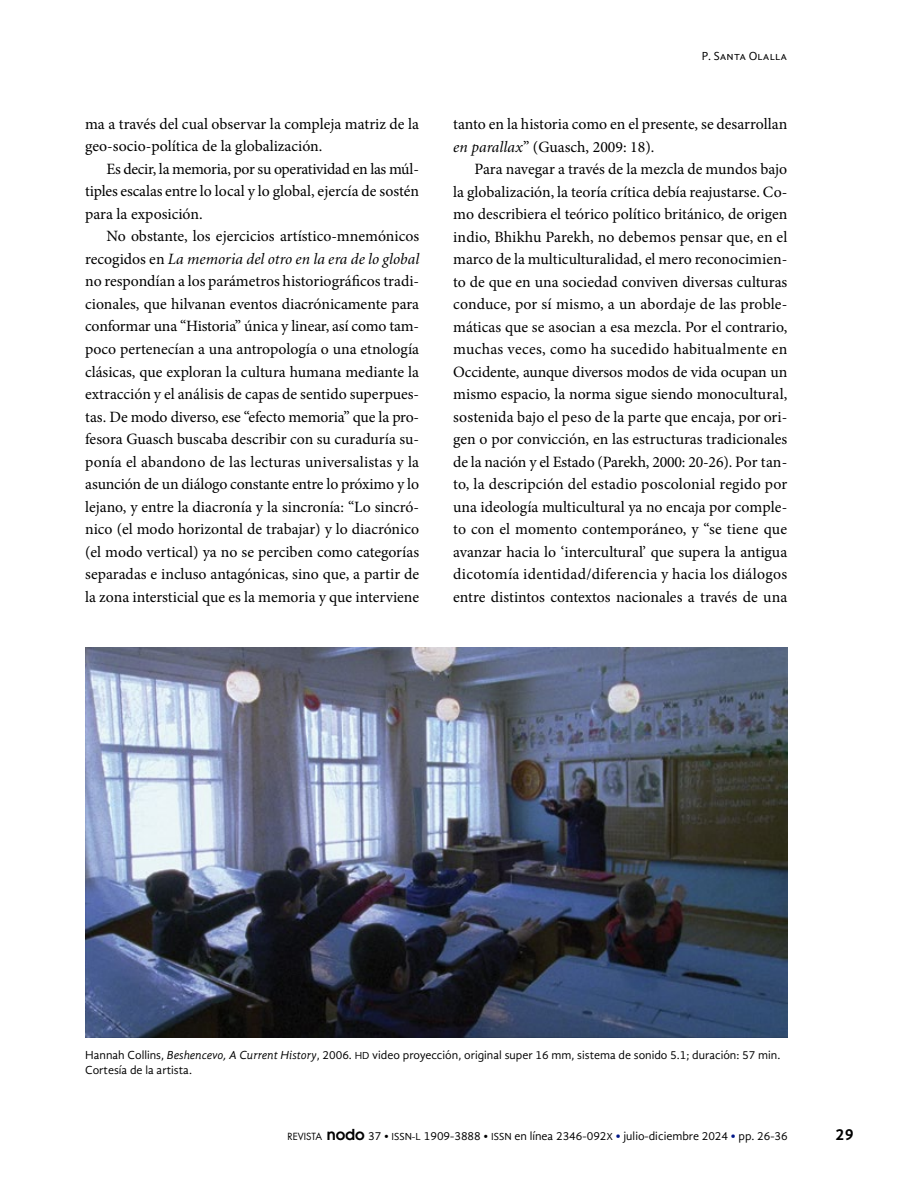
<style>
.page{position:relative;width:915px;height:1191px;background:#fff}
.page>*{position:absolute;margin:0;border:0;box-sizing:border-box;transform-origin:0 0}
.t1{font:700 16.5px "Gandhi Sans";color:#000}
.t2{font:15.75px/22.5px "Minion Pro";color:#000;text-align:justify}
.t3{font:italic 15.75px "Minion";letter-spacing:.01em;color:#000}
.t4{font:12px/15px "Gandhi Sans";color:#000}
.s1{font-family:"Minion Pro";font-style:normal}
.s2{font-family:"Minion";font-style:italic}
.s3{font-style:italic}
.s4{font-size:10.5px}
.s5{font-family:"Futura Book SC800";font-size:9.6px}
.s6{font-family:"Avant Garde";font-weight:600;font-size:15px}
.s7{font-weight:700;color:#001789}
</style>
<div class="page">
<img style="left:85px;top:647px;width:702px;height:390px">
<p class="t2" style="left:85px;top:113px;width:335px">ma a través del cual observar la compleja matriz de la geo-socio-política de la globalización.</p>
<p class="t2" style="left:85px;top:158px;width:335px;text-indent:21px">Es decir, la memoria, por su operatividad en las múl&shy;tiples escalas entre lo local y lo global, ejercía de sostén para la exposición.</p>
<p class="t2" style="left:106px;top:225px;width:314px">No obstante, los ejercicios artístico-mnemónicos</p>
<p class="t3" style="left:85px;top:251px;width:335px"><span class="s1">recogidos en</span> La memoria del otro en la era de lo global</p>
<p class="t2" style="left:85px;top:270px;width:335px">no respondían a los parámetros historiográficos tradi&shy;cionales, que hilvanan eventos diacrónicamente para conformar una “Historia” única y linear, así como tam&shy;poco pertenecían a una antropología o una etnología clásicas, que exploran la cultura humana mediante la extracción y el análisis de capas de sentido superpues&shy;tas. De modo diverso, ese “efecto memoria” que la pro&shy;fesora Guasch buscaba describir con su curaduría su&shy;ponía el abandono de las lecturas universalistas y la asunción de un diálogo constante entre lo próximo y lo lejano, y entre la diacronía y la sincronía: “Lo sincró&shy;nico (el modo horizontal de trabajar) y lo diacrónico (el modo vertical) ya no se perciben como categorías separadas e incluso antagónicas, sino que, a partir de la zona intersticial que es la memoria y que interviene</p>
<p class="t4" style="left:701px;top:48px;width:87px">P. Santa Olalla</p>
<p class="t2" style="left:453px;top:113px;width:335px">tanto en la historia como en el presente, se desarrollan <span class="s2">en parallax</span>” (Guasch, 2009: 18).</p>
<p class="t2" style="left:453px;top:158px;width:335px;text-indent:21px">Para navegar a través de la mezcla de mundos bajo la globalización, la teoría crítica debía reajustarse. Co&shy;mo describiera el teórico político británico, de origen indio, Bhikhu Parekh, no debemos pensar que, en el marco de la multiculturalidad, el mero reconocimien&shy;to de que en una sociedad conviven diversas culturas conduce, por sí mismo, a un abordaje de las proble&shy;máticas que se asocian a esa mezcla. Por el contrario, muchas veces, como ha sucedido habitualmente en Occidente, aunque diversos modos de vida ocupan un mismo espacio, la norma sigue siendo monocultural, sostenida bajo el peso de la parte que encaja, por ori&shy;gen o por convicción, en las estructuras tradicionales de la nación y el Estado (Parekh, 2000: 20-26). Por tan&shy;to, la descripción del estadio poscolonial regido por una ideología multicultural ya no encaja por comple&shy;to con el momento contemporáneo, y “se tiene que avanzar hacia lo ‘intercultural’ que supera la antigua dicotomía identidad/diferencia y hacia los diálogos entre distintos contextos nacionales a través de una</p>
<p class="t4" style="left:85px;top:1047px;width:696px">Hannah Collins, <span class="s3">Beshencevo, A Current History</span>, 2006. <span class="s4">HD</span> video proyección, original super 16 mm, sistema de sonido 5.1; duración: 57 min.<br>Cortesía de la artista.</p>
<p class="t4" style="left:287px;top:1128px;width:501px"><span class="s5">REVISTA</span> <span class="s6">nodo</span> 37 • <span class="s4">ISSN-L</span> 1909-3888 • <span class="s4">ISSN</span> en línea 2346-092<span class="s4">X</span> <span class="s7">•</span> julio-diciembre 2024 <span class="s7">•</span> pp. 26-36</p>
<p class="t1" style="left:835px;top:1125px;width:20px">29</p>
</div>
